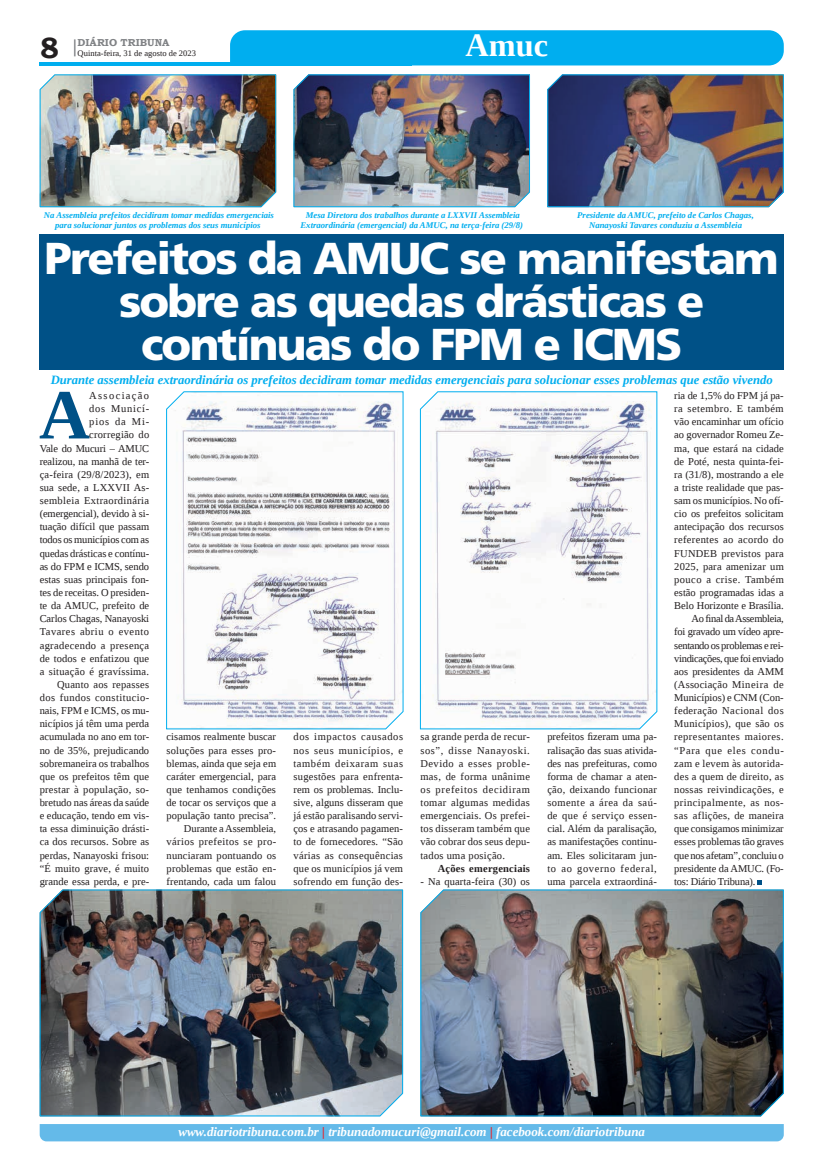
<style>
.page{position:relative;width:821px;height:1166px;background:#fff}
.page>*{position:absolute;margin:0;border:0;box-sizing:border-box;transform-origin:0 0}
.t1{font:700 70.61px "Liberation Serif";color:#005187}
.t2{font:900 44.62px/42.9px "Frutiger LT Std";letter-spacing:-.04em;color:#fff;text-align:center}
.t3{font:700 32.38px "Liberation Serif";color:#fff}
.t4{font:700 29.31px "Bookman Old Style";color:#231f20}
.t5{font:italic 700 12.95px "Liberation Serif";color:#fff}
.t6{font:italic 700 12.69px "Liberation Serif";color:#00aeef}
.t7{font:10.5px/13.1px "Liberation Serif";letter-spacing:.005em;color:#231f20;text-align:justify}
.t8{font:10.5px "Liberation Serif";letter-spacing:.025em;color:#231f20}
.t9{font:10.5px "Liberation Serif";letter-spacing:.04em;color:#231f20}
.t10{font:10.5px "Liberation Serif";letter-spacing:-.03em;color:#231f20}
.t11{font:10.5px "Liberation Serif";letter-spacing:-.02em;color:#231f20}
.t12{font:10.5px "Liberation Serif";letter-spacing:.03em;color:#231f20}
.t13{font:10.5px "Liberation Serif";letter-spacing:.045em;color:#231f20}
.t14{font:10.5px "Liberation Serif";letter-spacing:-.025em;color:#231f20}
.t15{font:10.5px "Liberation Serif";letter-spacing:.065em;color:#231f20}
.t16{font:700 10.5px "Liberation Serif";letter-spacing:.02em;color:#231f20}
.t17{font:700 10.06px "Bookman Old Style";color:#808285}
.t18{font:italic 700 8.75px/9.6px "Liberation Serif";color:#00aeef;text-align:center}
.t19{font:8.4px "Liberation Serif";color:#231f20}
.s1{color:#ee1d23}
</style>
<div class="page">
<div style="left:40px;top:234px;width:744px;height:135px;background:#005187"></div>
<svg style="left:74px;top:39px;width:2px;height:17px"></svg>
<hr style="left:40px;top:62px;width:372px;height:3px;background:#00aeef">
<div style="left:230px;top:30px;width:554px;height:35px;background:#00aeef"></div>
<div style="left:40px;top:1124px;width:744px;height:17px;background:#64bae9"></div>
<img style="left:420px;top:889px;width:364px;height:228px">
<img style="left:39px;top:889px;width:364px;height:228px">
<img style="left:39px;top:74px;width:238px;height:134px">
<img style="left:293px;top:74px;width:237px;height:134px">
<img style="left:547px;top:74px;width:237px;height:134px">
<svg style="left:166px;top:391px;width:238px;height:339px"></svg>
<svg style="left:420px;top:391px;width:238px;height:339px"></svg>
<svg style="left:757px;top:880px;width:5px;height:5px"></svg>
<h3 class="t4" style="left:40px;top:27px;width:21px">8</h3>
<p class="t17" style="left:78px;top:35px;width:93px">DIÁRIO TRIBUNA</p>
<p class="t19" style="left:78px;top:48px;width:120px">Quinta-feira, 31 de agosto de 2023</p>
<h3 class="t3" style="left:466px;top:24px;width:84px">Amuc</h3>
<p class="t18" style="left:44px;top:210px;width:232px">Na Assembleia prefeitos decidiram tomar medidas emergenciais para solucionar juntos os problemas dos seus municípios</p>
<p class="t18" style="left:300px;top:210px;width:224px">Mesa Diretora dos trabalhos durante a LXXVII Assembleia<br>Extraordinária (emergencial) da AMUC, na terça-feira (29/8)</p>
<p class="t18" style="left:577px;top:210px;width:178px">Presidente da AMUC, prefeito de Carlos Chagas,<br>Nanayoski Tavares conduziu a Assembleia</p>
<h2 class="t2" style="left:45px;top:237px;width:736px">Prefeitos da AMUC se manifestam sobre as quedas drásticas e contínuas do FPM e ICMS</h2>
<p class="t6" style="left:51px;top:371px;width:724px">Durante assembleia extraordinária os prefeitos decidiram tomar medidas emergenciais para solucionar esses problemas que estão vivendo</p>
<h1 class="t1" style="left:39px;top:367px;width:52px">A</h1>
<p class="t7" style="left:674px;top:389px;width:111px">ria de 1,5% do FPM já pa-</p>
<p class="t9" style="left:674px;top:402px;width:111px">ra setembro. E também</p>
<p class="t7" style="left:674px;top:415px;width:111px">vão encaminhar um ofício</p>
<p class="t7" style="left:674px;top:428px;width:111px">ao governador Romeu Ze-</p>
<p class="t7" style="left:674px;top:441px;width:111px">ma, que estará na cidade</p>
<p class="t7" style="left:674px;top:454px;width:111px">de Poté, nesta quinta-fei-</p>
<p class="t7" style="left:674px;top:468px;width:111px">ra (31/8), mostrando a ele</p>
<p class="t7" style="left:674px;top:481px;width:111px">a triste realidade que pas-</p>
<p class="t7" style="left:674px;top:494px;width:111px">sam os municípios. No ofí-</p>
<p class="t7" style="left:674px;top:507px;width:111px">cio os prefeitos solicitam</p>
<p class="t7" style="left:674px;top:520px;width:111px">antecipação dos recursos</p>
<p class="t12" style="left:674px;top:533px;width:111px">referentes ao acordo do</p>
<p class="t7" style="left:674px;top:546px;width:111px">FUNDEB previstos para</p>
<p class="t7" style="left:674px;top:559px;width:111px">2025, para amenizar um</p>
<p class="t9" style="left:674px;top:572px;width:111px">pouco a crise. Também</p>
<p class="t7" style="left:674px;top:586px;width:111px">estão programadas idas a</p>
<p class="t7" style="left:674px;top:599px;width:111px">Belo Horizonte e Brasília.</p>
<p class="t10" style="left:692px;top:612px;width:94px">Ao final da Assembleia,</p>
<p class="t11" style="left:674px;top:625px;width:111px">foi gravado um vídeo apre-</p>
<p class="t10" style="left:674px;top:638px;width:111px">sentando os problemas e rei-</p>
<p class="t10" style="left:674px;top:651px;width:111px">vindicações, que foi enviado</p>
<p class="t7" style="left:674px;top:664px;width:111px">aos presidentes da AMM</p>
<p class="t7" style="left:674px;top:678px;width:111px">(Associação Mineira de</p>
<p class="t7" style="left:674px;top:691px;width:111px">Municípios) e CNM (Con-</p>
<p class="t13" style="left:674px;top:704px;width:111px">federação Nacional dos</p>
<p class="t8" style="left:674px;top:717px;width:111px">Municípios), que são os</p>
<p class="t9" style="left:674px;top:730px;width:111px">representantes maiores.</p>
<p class="t15" style="left:674px;top:743px;width:111px">“Para que eles condu-</p>
<p class="t8" style="left:674px;top:756px;width:111px">zam e levem às autorida-</p>
<p class="t8" style="left:674px;top:769px;width:111px">des a quem de direito, as</p>
<p class="t8" style="left:674px;top:782px;width:111px">nossas reivindicações, e</p>
<p class="t9" style="left:674px;top:796px;width:111px">principalmente, as nos-</p>
<p class="t7" style="left:674px;top:809px;width:111px">sas aflições, de maneira</p>
<p class="t7" style="left:674px;top:822px;width:111px">que consigamos minimizar</p>
<p class="t7" style="left:674px;top:835px;width:111px">esses problemas tão graves</p>
<p class="t11" style="left:674px;top:848px;width:111px">que nos afetam”, concluiu o</p>
<p class="t7" style="left:674px;top:861px;width:111px">presidente da AMUC. (Fo-</p>
<p class="t14" style="left:674px;top:874px;width:83px">tos: Diário Tribuna).</p>
<p class="t7" style="left:40px;top:389px;width:111px;text-align:right">Associação<br>dos Municí-<br>pios da Mi-<br>crorregião do<br>Vale do Mucuri – AMUC realizou, na manhã de ter&shy;ça-feira (29/8/2023), em sua sede, a LXXVII As&shy;sembleia Extraordinária (emergencial), devido à si&shy;tuação difícil que passam todos os municípios com as quedas drásticas e contínu&shy;as do FPM e ICMS, sendo estas suas principais fon&shy;tes de receitas. O presiden&shy;te da AMUC, prefeito de<br>Carlos Chagas, Nanayoski<br>Tavares abriu o evento agradecendo a presença de todos e enfatizou que a situação é gravíssima.<br>Quanto aos repasses dos fundos constitucio&shy;nais, FPM e ICMS, os mu&shy;nicípios já têm uma perda acumulada no ano em tor&shy;no de 35%, prejudicando sobremaneira os trabalhos que os prefeitos têm que prestar à população, so&shy;bretudo nas áreas da saúde e educação, tendo em vis&shy;ta essa diminuição drásti&shy;ca dos recursos. Sobre as perdas, Nanayoski frisou: “É muito grave, é muito grande essa perda, e pre-</p>
<p class="t7" style="left:547px;top:730px;width:111px">prefeitos fizeram uma pa&shy;ralisação das suas ativida&shy;des nas prefeituras, como forma de chamar a aten&shy;ção, deixando funcionar somente a área da saú&shy;de que é serviço essen&shy;cial. Além da paralisação, as manifestações continu&shy;am. Eles solicitaram jun&shy;to ao governo federal, uma parcela extraordiná-</p>
<p class="t7" style="left:167px;top:730px;width:111px;text-align:right">cisamos realmente buscar soluções para esses pro&shy;blemas, ainda que seja em caráter emergencial, para que tenhamos condições de tocar os serviços que a população tanto precisa”.<br>Durante a Assembleia, vários prefeitos se pro&shy;nunciaram pontuando os problemas que estão en&shy;frentando, cada um falou</p>
<p class="t7" style="left:294px;top:730px;width:111px">dos impactos causados nos seus municípios, e também deixaram suas sugestões para enfrenta&shy;rem os problemas. Inclu&shy;sive, alguns disseram que já estão paralisando servi&shy;ços e atrasando pagamen&shy;to de fornecedores. “São várias as consequências que os municípios já vem sofrendo em função des-</p>
<p class="t7" style="left:420px;top:730px;width:111px">sa grande perda de recur&shy;sos”, disse Nanayoski.<br>Devido a esses proble&shy;mas, de forma unânime os prefeitos decidiram tomar algumas medidas emergenciais. Os prefei&shy;tos disseram também que vão cobrar dos seus depu&shy;tados uma posição.</p>
<p class="t16" style="left:438px;top:861px;width:94px">Ações emergenciais</p>
<p class="t7" style="left:420px;top:874px;width:111px">- Na quarta-feira (30) os</p>
<p class="t5" style="left:178px;top:1123px;width:468px">www.diariotribuna.com.br <span class="s1">|</span> tribunadomucuri@gmail.com <span class="s1">|</span> facebook.com/diariotribuna</p>
</div>
